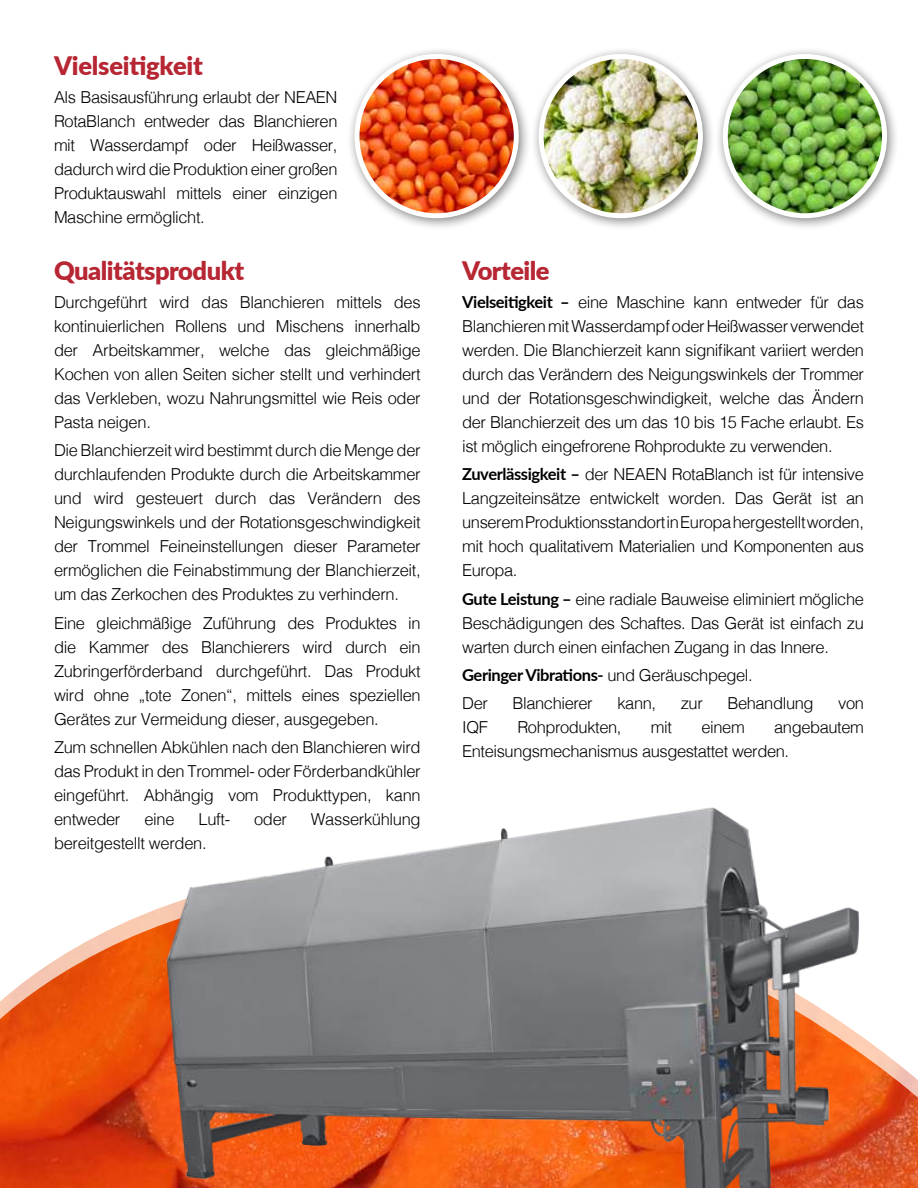
<style>
.page{position:relative;width:918px;height:1188px;background:#fff}
.page>*{position:absolute;margin:0;border:0;box-sizing:border-box;transform-origin:0 0}
.t1{font:900 25.5px "Lato";letter-spacing:-.02em;color:#b72633}
.t2{font:300 16.5px/24px "Helvetica";letter-spacing:-.025em;color:#000;text-align:justify}
.t3{font:700 16.5px "Lato";letter-spacing:-.025em;color:#000}
.s1{font-family:"Lato";font-weight:700}
.s2{font-family:"Helvetica";font-weight:300}
</style>
<div class="page">
<img style="left:0;top:1098px;width:918px;height:86px">
<img style="left:0;top:922px;width:918px;height:176px">
<img style="left:126px;top:807px;width:769px;height:381px">
<div style="left:530px;top:46px;width:186px;height:185px;background:#000;opacity:.5"></div>
<img style="left:541px;top:56px;width:159px;height:160px;border-radius:80px">
<div style="left:539px;top:54px;width:164px;height:164px;border:5px solid #fff;border-radius:50%"></div>
<div style="left:346px;top:46px;width:186px;height:185px;background:#000;opacity:.5"></div>
<img style="left:357px;top:56px;width:159px;height:160px;border-radius:80px">
<div style="left:355px;top:54px;width:164px;height:164px;border:5px solid #fff;border-radius:50%"></div>
<div style="left:714px;top:46px;width:186px;height:185px;background:#000;opacity:.5"></div>
<img style="left:725px;top:56px;width:160px;height:160px;border-radius:80px">
<div style="left:723px;top:54px;width:164px;height:164px;border:5px solid #fff;border-radius:50%"></div>
<h1 class="t1" style="left:54px;top:46px;width:150px">Vielseitigkeit</h1>
<p class="t2" style="left:54px;top:84px;width:285px">Als Basisausführung erlaubt der NEAEN RotaBlanch entweder das Blanchieren mit Wasserdampf oder Heißwasser, dadurch wird die Produktion einer großen Produktauswahl mittels einer einzigen Maschine ermöglicht.</p>
<h1 class="t1" style="left:54px;top:251px;width:192px">Qualitätsprodukt</h1>
<p class="t2" style="left:54px;top:289px;width:368px">Durchgeführt wird das Blanchieren mittels des kontinuierlichen Rollens und Mischens innerhalb der Arbeitskammer, welche das gleichmäßige Kochen von allen Seiten sicher stellt und verhindert das Verkleben, wozu Nahrungsmittel wie Reis oder Pasta neigen.</p>
<p class="t2" style="left:54px;top:437px;width:368px">Die Blanchierzeit wird bestimmt durch die Menge der durchlaufenden Produkte durch die Arbeitskammer und wird gesteuert durch das Verändern des Neigungswinkels und der Rotationsgeschwindigkeit der Trommel Feineinstellungen dieser Parameter ermöglichen die Feinabstimmung der Blanchierzeit, um das Zerkochen des Produktes zu verhindern.</p>
<p class="t2" style="left:54px;top:610px;width:368px">Eine gleichmäßige Zuführung des Produktes in die Kammer des Blanchierers wird durch ein Zubringerförderband durchgeführt. Das Produkt wird ohne „tote Zonen“, mittels eines speziellen Gerätes zur Vermeidung dieser, ausgegeben.</p>
<p class="t2" style="left:54px;top:734px;width:368px">Zum schnellen Abkühlen nach den Blanchieren wird das Produkt in den Trommel- oder Förderbandkühler eingeführt. Abhängig vom Produkttypen, kann entweder</p>
<p class="t2" style="left:144px;top:806px;width:32px">eine</p>
<p class="t2" style="left:199px;top:806px;width:33px">Luft-</p>
<p class="t2" style="left:254px;top:806px;width:34px">oder</p>
<p class="t2" style="left:311px;top:806px;width:111px">Wasserkühlung</p>
<p class="t2" style="left:54px;top:830px;width:154px">bereitgestellt werden.</p>
<h1 class="t1" style="left:462px;top:251px;width:89px">Vorteile</h1>
<p class="t2" style="left:462px;top:289px;width:403px"><span class="s1">Vielseitigkeit –</span> eine Maschine kann entweder für das Blanchieren mit Wasserdampf oder Heißwasser verwendet werden. Die Blanchierzeit kann signifikant variiert werden durch das Verändern des Neigungswinkels der Trommer und der Rotationsgeschwindigkeit, welche das Ändern der Blanchierzeit des um das 10 bis 15 Fache erlaubt. Es ist möglich eingefrorene Rohprodukte zu verwenden.</p>
<p class="t2" style="left:462px;top:461px;width:403px"><span class="s1">Zuverlässigkeit –</span> der NEAEN RotaBlanch ist für intensive Langzeiteinsätze entwickelt worden. Das Gerät ist an unserem Produktionsstandort in Europa hergestellt worden, mit hoch qualitativem Materialien und Komponenten aus Europa.</p>
<p class="t2" style="left:462px;top:586px;width:403px"><span class="s1">Gute Leistung –</span> eine radiale Bauweise eliminiert mögliche Beschädigungen des Schaftes. Das Gerät ist einfach zu warten durch einen einfachen Zugang in das Innere.</p>
<p class="t3" style="left:462px;top:663px;width:292px">Geringer Vibrations- <span class="s2">und Geräuschpegel.</span></p>
<p class="t2" style="left:462px;top:690px;width:27px">Der</p>
<p class="t2" style="left:513px;top:690px;width:82px">Blanchierer</p>
<p class="t2" style="left:617px;top:690px;width:40px">kann,</p>
<p class="t2" style="left:681px;top:690px;width:24px">zur</p>
<p class="t2" style="left:727px;top:690px;width:88px">Behandlung</p>
<p class="t2" style="left:838px;top:690px;width:27px">von</p>
<p class="t2" style="left:462px;top:714px;width:27px">IQF</p>
<p class="t2" style="left:517px;top:714px;width:106px">Rohprodukten,</p>
<p class="t2" style="left:651px;top:714px;width:23px">mit</p>
<p class="t2" style="left:702px;top:714px;width:45px">einem</p>
<p class="t2" style="left:462px;top:714px;width:403px;text-indent:312px">angebautem<br>Enteisungsmechanismus ausgestattet werden.</p>
</div>
